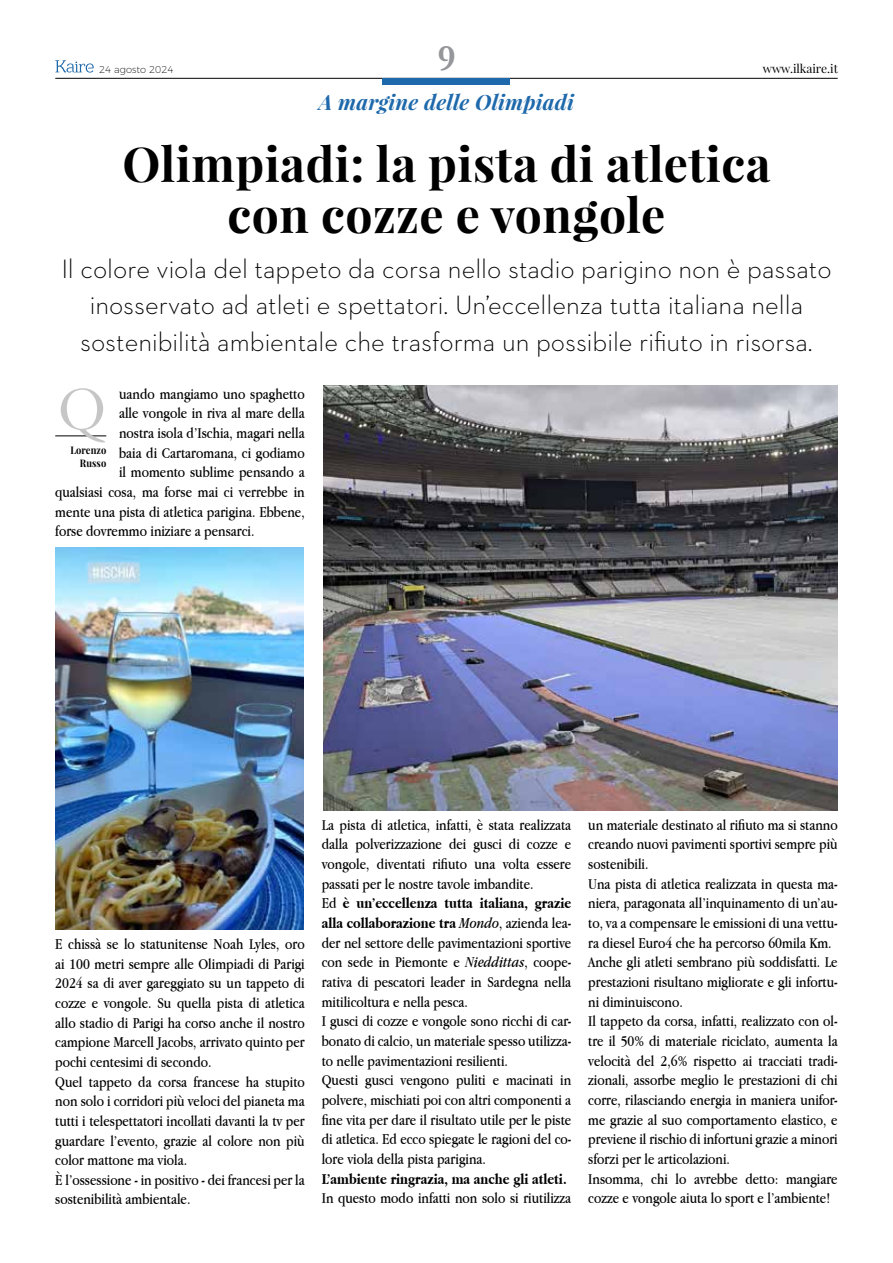
<style>
.page{position:relative;width:893px;height:1263px;background:#fff}
.page>*{position:absolute;margin:0;border:0;box-sizing:border-box;transform-origin:0 0}
.t1{font:63px "Garamond";color:#c6c6c6}
.t2{font:700 48px/51px "Playfair Display";letter-spacing:.01em;color:#000;text-align:center}
.t3{font:700 37.5px "Garamond";color:#949699}
.t4{font:300 27px/36.8px "Neutraface 2 Text";color:#000;text-align:center}
.t5{font:italic 700 21px "Playfair Display";letter-spacing:.01em;color:#1e69ab}
.t6{font:15.75px/19.6px "Apple Garamond";color:#000}
.t7{font:700 15.75px "Apple Garamond";color:#000}
.t8{font:12px "Playfair Display";color:#000}
.t9{font:700 10.5px/13.5px "Playfair Display";letter-spacing:.01em;color:#000;text-align:right;scale:.89 1}
.t10{font:200 9.9px "Montserrat";color:#000}
.s1{font-weight:700}
.s2{font-style:italic}
</style>
<div class="page">
<hr style="left:55px;top:78px;width:783px;height:1px;background:#000">
<div style="left:383px;top:78px;width:127px;height:7px;background:#1e69ab"></div>
<svg style="left:55px;top:60px;width:39px;height:13px"></svg>
<hr style="left:55px;top:436px;width:51px;height:1px;background:#000">
<img style="left:55px;top:547px;width:248px;height:382px">
<img style="left:323px;top:385px;width:515px;height:425px">
<p class="t10" style="left:99px;top:62px;width:76px">24 agosto 2024</p>
<h3 class="t3" style="left:438px;top:36px;width:19px">9</h3>
<h3 class="t5" style="left:319px;top:88px;width:257px">A margine delle Olimpiadi</h3>
<p class="t8" style="left:763px;top:61px;width:77px">www.ilkaire.it</p>
<h2 class="t2" style="left:123px;top:138px;width:650px">Olimpiadi: la pista di atletica con cozze e vongole</h2>
<h3 class="t4" style="left:61px;top:250px;width:772px">Il colore viola del tappeto da corsa nello stadio parigino non è passato inosservato ad atleti e spettatori. Un’eccellenza tutta italiana nella sostenibilità ambientale che trasforma un possibile rifiuto in risorsa.</h3>
<p class="t6" style="left:119px;top:383px;width:187px">uando mangiamo uno spaghetto</p>
<p class="t6" style="left:119px;top:403px;width:187px">alle vongole in riva al mare della</p>
<p class="t6" style="left:119px;top:423px;width:187px">nostra isola d’Ischia, magari nella</p>
<p class="t6" style="left:119px;top:442px;width:187px">baia di Cartaromana, ci godiamo</p>
<p class="t6" style="left:119px;top:462px;width:187px">il momento sublime pensando a</p>
<p class="t6" style="left:55px;top:482px;width:251px">qualsiasi cosa, ma forse mai ci verrebbe in</p>
<p class="t6" style="left:55px;top:501px;width:251px">mente una pista di atletica parigina. Ebbene,</p>
<p class="t6" style="left:55px;top:521px;width:201px">forse dovremmo iniziare a pensarci.</p>
<h1 class="t1" style="left:58px;top:371px;width:50px">Q</h1>
<p class="t9" style="left:70px;top:443px;width:42px">Lorenzo<br>Russo</p>
<p class="t6" style="left:55px;top:934px;width:251px">E chissà se lo statunitense Noah Lyles, oro ai 100 metri sempre alle Olimpiadi di Parigi 2024 sa di aver gareggiato su un tappeto di cozze e vongole. Su quella pista di atletica allo stadio di Parigi ha corso anche il nostro campione Marcell Jacobs, arrivato quinto per pochi centesimi di secondo.<br>Quel tappeto da corsa francese ha stupito non solo i corridori più veloci del pianeta ma tutti i telespettatori incollati davanti la tv per guardare l’evento, grazie al colore non più color mattone ma viola.<br>È l’ossessione - in positivo - dei francesi per la sostenibilità ambientale.</p>
<p class="t6" style="left:322px;top:814px;width:251px">La pista di atletica, infatti, è stata realizzata dalla polverizzazione dei gusci di cozze e vongole, diventati rifiuto una volta essere passati per le nostre tavole imbandite.<br>Ed <span class="s1">è un’eccellenza tutta italiana, grazie alla collaborazione tra</span> <span class="s2">Mondo</span>, azienda lea&shy;der nel settore delle pavimentazioni sportive con sede in Piemonte e <span class="s2">Nieddittas</span>, coope&shy;rativa di pescatori leader in Sardegna nella mitilicoltura e nella pesca.<br>I gusci di cozze e vongole sono ricchi di car&shy;bonato di calcio, un materiale spesso utilizza&shy;to nelle pavimentazioni resilienti.<br>Questi gusci vengono puliti e macinati in polvere, mischiati poi con altri componenti a fine vita per dare il risultato utile per le piste di atletica. Ed ecco spiegate le ragioni del co&shy;lore viola della pista parigina.</p>
<p class="t7" style="left:322px;top:1170px;width:246px">L’ambiente ringrazia, ma anche gli atleti.</p>
<p class="t6" style="left:322px;top:1188px;width:251px">In questo modo infatti non solo si riutilizza</p>
<p class="t6" style="left:588px;top:814px;width:251px">un materiale destinato al rifiuto ma si stanno creando nuovi pavimenti sportivi sempre più sostenibili.<br>Una pista di atletica realizzata in questa ma&shy;niera, paragonata all’inquinamento di un’au&shy;to, va a compensare le emissioni di una vettu&shy;ra diesel Euro4 che ha percorso 60mila Km.<br>Anche gli atleti sembrano più soddisfatti. Le prestazioni risultano migliorate e gli infortu&shy;ni diminuiscono.<br>Il tappeto da corsa, infatti, realizzato con ol&shy;tre il 50% di materiale riciclato, aumenta la velocità del 2,6% rispetto ai tracciati tradi&shy;zionali, assorbe meglio le prestazioni di chi corre, rilasciando energia in maniera unifor&shy;me grazie al suo comportamento elastico, e previene il rischio di infortuni grazie a minori sforzi per le articolazioni.<br>Insomma, chi lo avrebbe detto: mangiare cozze e vongole aiuta lo sport e l’ambiente!</p>
</div>
